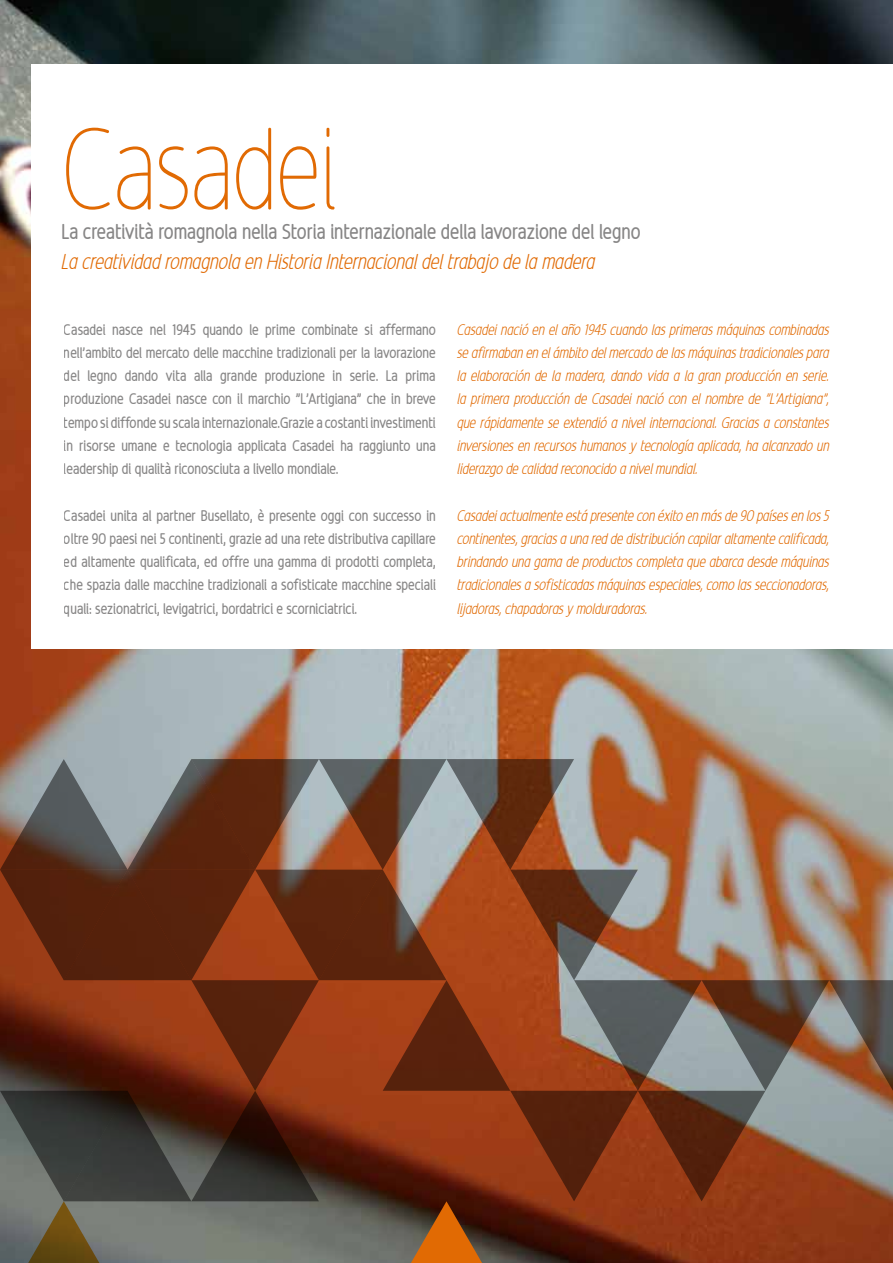
<style>
.page{position:relative;width:893px;height:1263px;background:#fff}
.page>*{position:absolute;margin:0;border:0;box-sizing:border-box;transform-origin:0 0}
.t1{font:100 112.5px "Revalo Modern";color:#e16a03}
.t2{font:21px "Revalo Modern";color:#878686}
.t3{font:italic 300 21px "Revalo Modern";color:#e16a03}
.t4{font:15px/23.2px "Revalo Modern";color:#878686;text-align:justify}
.t5{font:italic 300 15px/23.2px "Revalo Modern";color:#e16a03;text-align:justify}
</style>
<div class="page">
<img style="left:0;top:0;width:893px;height:759px">
<div style="left:32px;top:64px;width:861px;height:584px;background:#fff"></div>
<svg style="left:0;top:759px;width:893px;height:504px;background:#7e523d"></svg>
<h1 class="t1" style="left:62px;top:92px;width:277px">Casadei</h1>
<h2 class="t2" style="left:62px;top:217px;width:580px">La creatività romagnola nella Storia internazionale della lavorazione del legno</h2>
<h2 class="t3" style="left:62px;top:247px;width:535px">La creatividad romagnola en Historia Internacional del trabajo de la madera</h2>
<p class="t4" style="left:64px;top:317px;width:374px">Casadei nasce nel 1945 quando le prime combinate si affermano nell'ambito del mercato delle macchine tradizionali per la lavorazione del legno dando vita alla grande produzione in serie. La prima produzione Casadei nasce con il marchio "L'Artigiana" che in breve tempo si diffonde su scala internazionale.Grazie a costanti investimenti in risorse umane e tecnologia applicata Casadei ha raggiunto una leadership di qualità riconosciuta a livello mondiale.</p>
<p class="t4" style="left:64px;top:503px;width:374px">Casadei unita al partner Busellato, è presente oggi con successo in oltre 90 paesi nei 5 continenti, grazie ad una rete distributiva capillare ed altamente qualificata, ed offre una gamma di prodotti completa, che spazia dalle macchine tradizionali a sofisticate macchine speciali quali: sezionatrici, levigatrici, bordatrici e scorniciatrici.</p>
<p class="t5" style="left:457px;top:317px;width:374px">Casadei nació en el año 1945 cuando las primeras máquinas combinadas se afirmaban en el ámbito del mercado de las máquinas tradicionales para la elaboración de la madera, dando vida a la gran producción en serie. la primera producción de Casadei nació con el nombre de "L'Artigiana", que rápidamente se extendió a nivel internacional. Gracias a constantes inversiones en recursos humanos y tecnología aplicada, ha alcanzado un liderazgo de calidad reconocido a nivel mundial.</p>
<p class="t5" style="left:457px;top:503px;width:374px">Casadei actualmente está presente con éxito en más de 90 países en los 5 continentes, gracias a una red de distribución capilar altamente calificada, brindando una gama de productos completa que abarca desde máquinas tradicionales a sofisticadas máquinas especiales, como las seccionadoras, lijadoras, chapadoras y molduradoras.</p>
</div>
